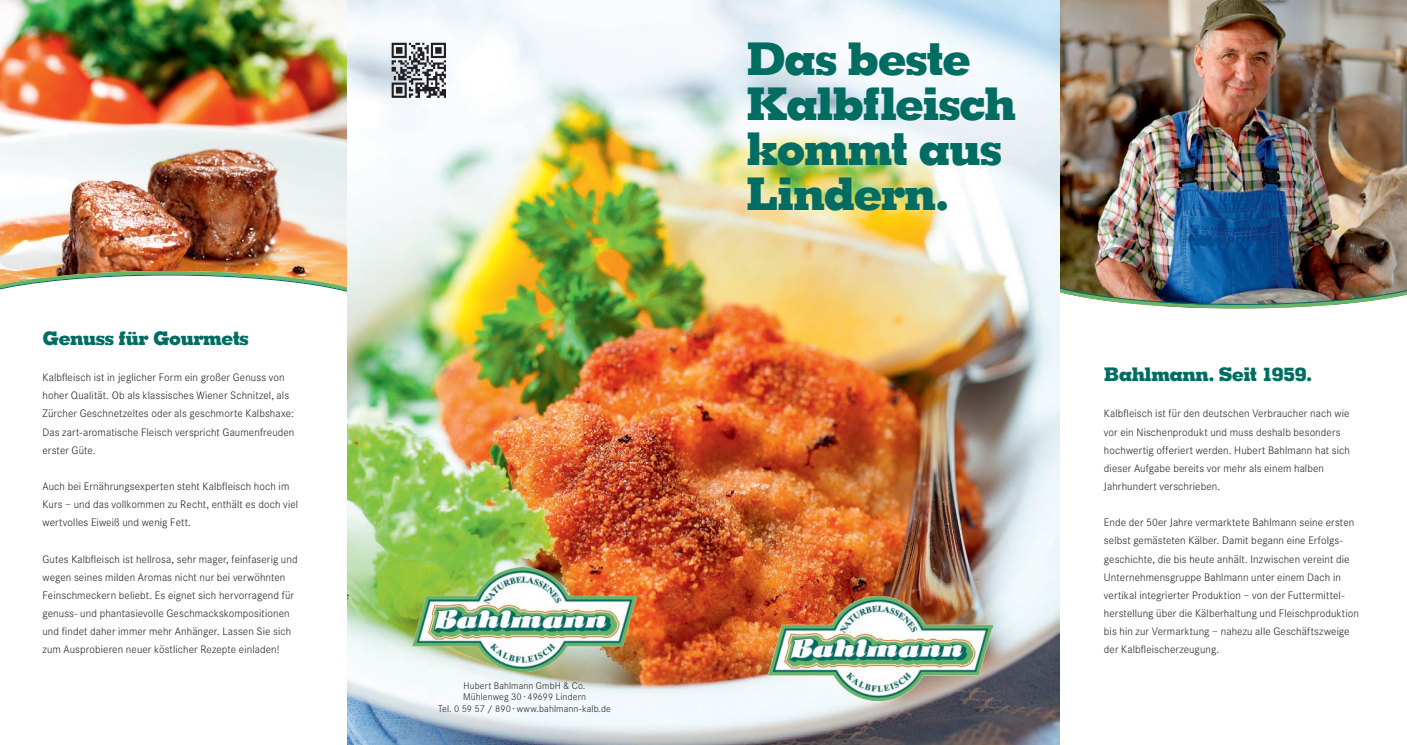
<style>
.page{position:relative;width:1407px;height:745px;background:#fff}
.page>*{position:absolute;margin:0;border:0;box-sizing:border-box;transform-origin:0 0}
.t1{font:800 45px/45px "Memphis LT Std";letter-spacing:-.045em;color:#006c62}
.t2{font:800 18.75px "Memphis LT Std";letter-spacing:-.04em;color:#006c62}
.t3{font:300 11.25px/18.1px "Corporate S";letter-spacing:.01em;color:#231f20}
.t4{font:300 10px/11.9px "Corporate S";letter-spacing:.01em;color:#231f20;text-align:center}
</style>
<div class="page">
<img style="left:0;top:0;width:347px;height:271px">
<img style="left:1059px;top:0;width:348px;height:287px">
<img style="left:1059px;top:287px;width:348px;height:21px">
<img style="left:0;top:271px;width:347px;height:21px">
<img style="left:347px;top:0;width:712px;height:744px">
<img style="left:768px;top:596px;width:225px;height:104px">
<img style="left:385px;top:34px;width:68px;height:72px">
<img style="left:412px;top:567px;width:224px;height:104px">
<h2 class="t2" style="left:43px;top:326px;width:208px">Genuss für Gourmets</h2>
<p class="t3" style="left:43px;top:368px;width:253px">Kalbfleisch ist in jeglicher Form ein großer Genuss von hoher Qualität. Ob als klassisches Wiener Schnitzel, als Zürcher Geschnetzeltes oder als geschmorte Kalbshaxe:<br>Das zart-aromatische Fleisch verspricht Gaumenfreuden erster Güte.</p>
<p class="t3" style="left:43px;top:477px;width:257px">Auch bei Ernährungsexperten steht Kalbfleisch hoch im<br>Kurs – und das vollkommen zu Recht, enthält es doch viel wertvolles Eiweiß und wenig Fett.</p>
<p class="t3" style="left:43px;top:549px;width:257px">Gutes Kalbfleisch ist hellrosa, sehr mager, feinfaserig und wegen seines milden Aromas nicht nur bei verwöhnten Feinschmeckern beliebt. Es eignet sich hervorragend für genuss- und phantasievolle Geschmackskompositionen und findet daher immer mehr Anhänger. Lassen Sie sich zum Ausprobieren neuer köstlicher Rezepte einladen!</p>
<p class="t4" style="left:438px;top:679px;width:174px">Hubert Bahlmann GmbH &amp; Co.<br>Mühlenweg 30 · 49699 Lindern<br>Tel. 0 59 57 / 890 · www.bahlmann-kalb.de</p>
<h1 class="t1" style="left:746px;top:36px;width:272px">Das beste<br>Kalbfleisch kommt aus<br>Lindern.</h1>
<h2 class="t2" style="left:1104px;top:362px;width:210px">Bahlmann. Seit 1959.</h2>
<p class="t3" style="left:1104px;top:404px;width:248px">Kalbfleisch ist für den deutschen Verbraucher nach wie vor ein Nischenprodukt und muss deshalb besonders hochwertig offeriert werden. Hubert Bahlmann hat sich dieser Aufgabe bereits vor mehr als einem halben Jahrhundert verschrieben.</p>
<p class="t3" style="left:1104px;top:513px;width:256px">Ende der 50er Jahre vermarktete Bahlmann seine ersten selbst gemästeten Kälber. Damit begann eine Erfolgs&shy;geschichte, die bis heute anhält. Inzwischen vereint die Unternehmensgruppe Bahlmann unter einem Dach in vertikal integrierter Produktion – von der Futtermittel&shy;herstellung über die Kälberhaltung und Fleischproduktion bis hin zur Vermarktung – nahezu alle Geschäftszweige der Kalbfleischerzeugung.</p>
</div>
